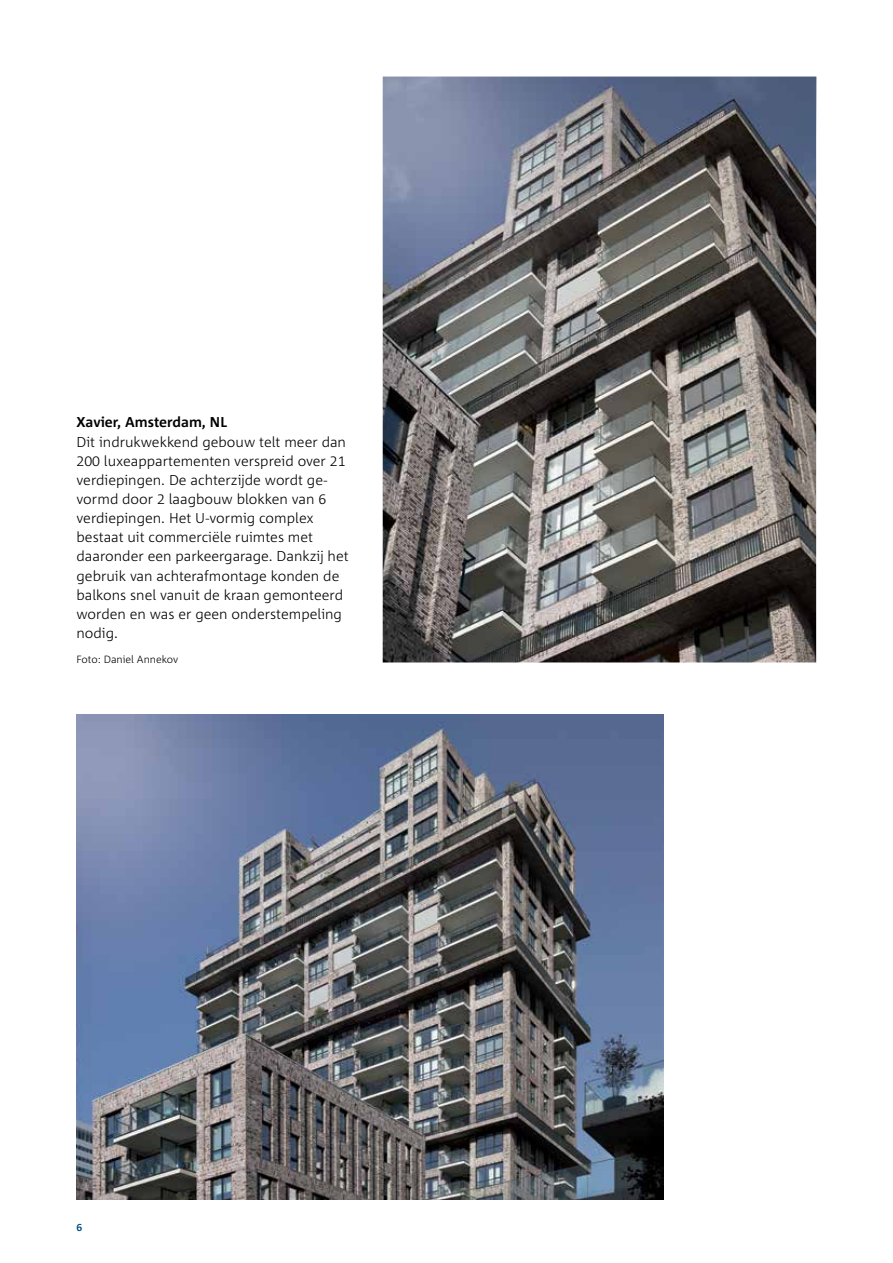
<style>
.page{position:relative;width:893px;height:1263px;background:#fff}
.page>*{position:absolute;margin:0;border:0;box-sizing:border-box;transform-origin:0 0}
.t1{font:300 14.25px/19.2px "Corpid Schoeck";color:#000}
.t2{font:700 14.25px "Corpid Schoeck";color:#000}
.t3{font:300 10.5px "Corpid Schoeck";color:#000}
.t4{font:700 10.5px "Corpid Schoeck";color:#004a80}
</style>
<div class="page">
<img style="left:383px;top:77px;width:433px;height:585px">
<img style="left:77px;top:715px;width:586px;height:484px">
<p class="t2" style="left:77px;top:413px;width:152px">Xavier, Amsterdam, NL</p>
<p class="t1" style="left:77px;top:432px;width:274px">Dit indrukwekkend gebouw telt meer dan 200 luxeappartementen verspreid over 21 verdiepingen. De achterzijde wordt ge&shy;vormd door 2 laagbouw blokken van 6 verdiepingen. Het U-vormig complex bestaat uit commerciële ruimtes met daaronder een parkeergarage. Dankzij het gebruik van achterafmontage konden de balkons snel vanuit de kraan gemonteerd worden en was er geen onderstempeling nodig.</p>
<p class="t3" style="left:77px;top:653px;width:103px">Foto: Daniel Annekov</p>
<p class="t4" style="left:77px;top:1221px;width:7px">6</p>
</div>
